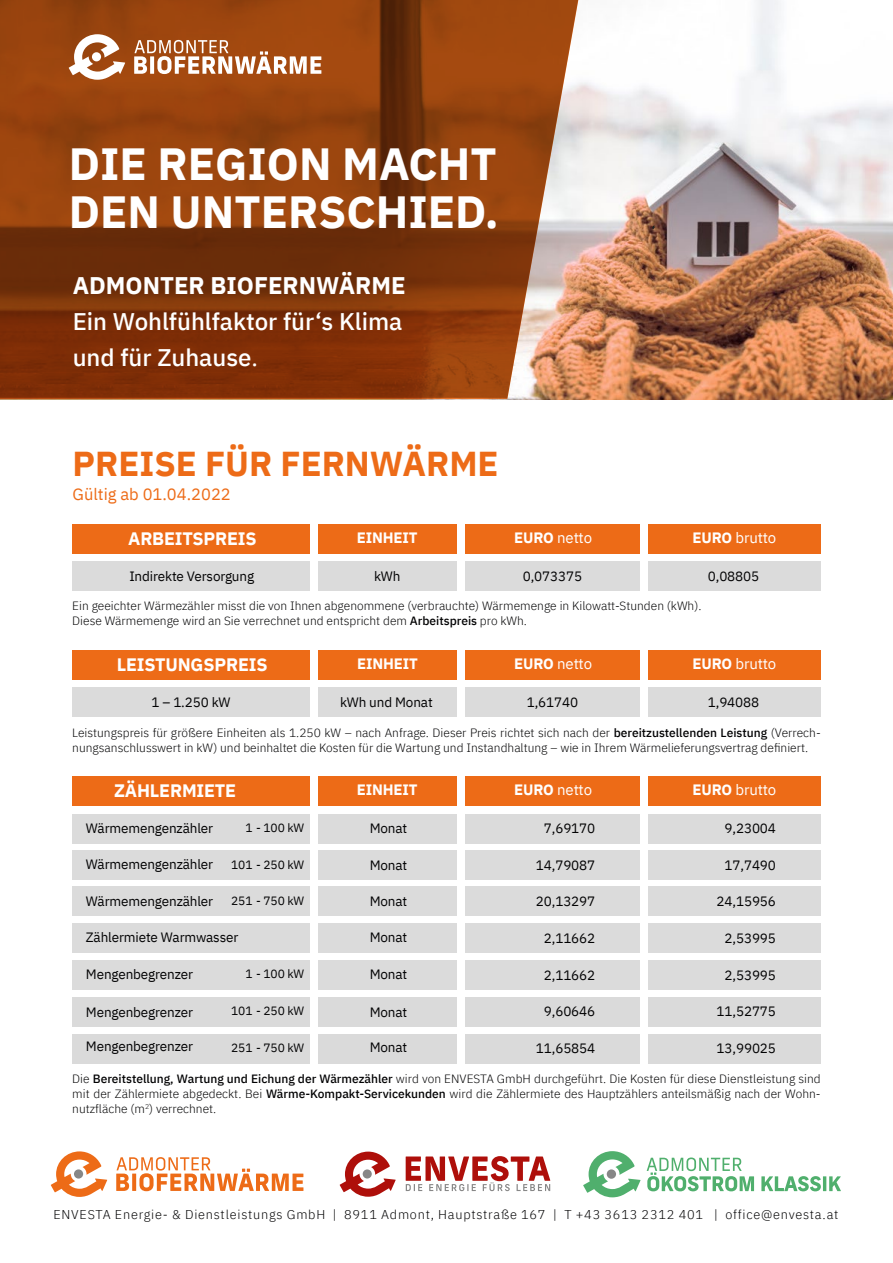
<style>
.page{position:relative;width:893px;height:1263px;background:#fff}
.page>*{position:absolute;margin:0;border:0;box-sizing:border-box;transform-origin:0 0}
.t1{font:700 45px/48px "IBM Plex Sans";color:#fff}
.t2{font:700 34.5px "IBM Plex Sans";color:#ed6b17}
.t3{font:500 24px/35.7px "IBM Plex Sans";color:#fff}
.t4{font:700 24px "IBM Plex Sans";color:#fff}
.t5{font:700 18px "IBM Plex Sans";letter-spacing:-.01em;color:#fff}
.t6{font:16.5px "IBM Plex Sans";color:#ed6b17}
.t7{font:15px "IBM Plex Sans";letter-spacing:-.01em;color:#fff}
.t8{font:700 15px "IBM Plex Sans";letter-spacing:-.01em;color:#fff}
.t9{font:13.5px "IBM Plex Sans";letter-spacing:-.01em;color:#020203}
.t10{font:300 12.75px "IBM Plex Sans";letter-spacing:.06em;color:#020203}
.t11{font:300 12px/15px "IBM Plex Sans";color:#020203}
.t12{font:12px "IBM Plex Sans";letter-spacing:-.01em;color:#020203}
.s1{font-weight:400}
.s2{font-weight:700}
.s3{font-weight:500}
</style>
<div class="page">
<img style="left:0;top:0;width:893px;height:400px">
<svg style="left:0;top:0;width:590px;height:399px;background:#91461a"></svg>
<div style="left:73px;top:524px;width:748px;height:29px;background:#ed6b17"></div>
<div style="left:73px;top:650px;width:748px;height:29px;background:#ed6b17"></div>
<div style="left:73px;top:776px;width:748px;height:30px;background:#ed6b17"></div>
<div style="left:73px;top:561px;width:748px;height:29px;background:#dbdbdb"></div>
<div style="left:73px;top:687px;width:748px;height:29px;background:#dbdbdb"></div>
<div style="left:73px;top:814px;width:748px;height:29px;background:#dbdbdb"></div>
<div style="left:73px;top:850px;width:748px;height:29px;background:#dbdbdb"></div>
<div style="left:73px;top:887px;width:748px;height:29px;background:#dbdbdb"></div>
<div style="left:73px;top:923px;width:748px;height:29px;background:#dbdbdb"></div>
<div style="left:73px;top:960px;width:748px;height:29px;background:#dbdbdb"></div>
<div style="left:73px;top:998px;width:748px;height:29px;background:#dadada"></div>
<div style="left:73px;top:1034px;width:748px;height:29px;background:#dadada"></div>
<div style="left:310px;top:516px;width:8px;height:81px;background:#fff"></div>
<div style="left:310px;top:642px;width:8px;height:81px;background:#fff"></div>
<div style="left:310px;top:769px;width:8px;height:298px;background:#fff"></div>
<div style="left:458px;top:516px;width:7px;height:81px;background:#fff"></div>
<div style="left:458px;top:642px;width:7px;height:81px;background:#fff"></div>
<div style="left:458px;top:769px;width:7px;height:298px;background:#fff"></div>
<div style="left:640px;top:516px;width:8px;height:81px;background:#fff"></div>
<div style="left:640px;top:642px;width:8px;height:81px;background:#fff"></div>
<div style="left:640px;top:769px;width:8px;height:298px;background:#fff"></div>
<svg style="left:69px;top:34px;width:56px;height:46px"></svg>
<svg style="left:134px;top:40px;width:187px;height:34px"></svg>
<svg style="left:340px;top:1151px;width:56px;height:46px"></svg>
<svg style="left:406px;top:1156px;width:144px;height:35px"></svg>
<svg style="left:51px;top:1151px;width:56px;height:46px"></svg>
<svg style="left:116px;top:1157px;width:187px;height:34px"></svg>
<svg style="left:583px;top:1151px;width:58px;height:46px"></svg>
<svg style="left:761px;top:1176px;width:60px;height:15px"></svg>
<hr style="left:823px;top:1176px;width:3px;height:15px;background:#50af6d">
<svg style="left:829px;top:1176px;width:12px;height:15px"></svg>
<svg style="left:647px;top:1157px;width:107px;height:34px"></svg>
<h1 class="t1" style="left:69px;top:136px;width:431px">DIE REGION MACHT<br>DEN UNTERSCHIED.</h1>
<h3 class="t4" style="left:73px;top:267px;width:334px">ADMONTER BIOFERNWÄRME</h3>
<h3 class="t3" style="left:73px;top:302px;width:331px">Ein Wohlfühlfaktor für‘s Klima und für Zuhause<span class="s1">.</span></h3>
<h2 class="t2" style="left:73px;top:436px;width:427px">PREISE FÜR FERNWÄRME</h2>
<h3 class="t6" style="left:73px;top:481px;width:160px">Gültig ab 01.04.2022</h3>
<h3 class="t5" style="left:128px;top:524px;width:130px">ARBEITSPREIS</h3>
<p class="t8" style="left:357px;top:525px;width:62px">EINHEIT</p>
<p class="t7" style="left:514px;top:526px;width:79px"><span class="s2">EURO</span> netto</p>
<p class="t9" style="left:129px;top:565px;width:126px">Indirekte Versorgung</p>
<p class="t9" style="left:374px;top:565px;width:28px">kWh</p>
<p class="t9" style="left:523px;top:565px;width:61px">0,073375</p>
<p class="t7" style="left:692px;top:526px;width:85px"><span class="s2">EURO</span> brutto</p>
<p class="t9" style="left:708px;top:565px;width:53px">0,08805</p>
<p class="t11" style="left:72px;top:597px;width:631px">Ein geeichter Wärmezähler misst die von Ihnen abgenommene (verbrauchte) Wärmemenge in Kilowatt-Stunden (kWh).<br>Diese Wärmemenge wird an Sie verrechnet und entspricht dem <span class="s3">Arbeitspreis</span> pro kWh.</p>
<h3 class="t5" style="left:117px;top:650px;width:152px">LEISTUNGSPREIS</h3>
<p class="t9" style="left:151px;top:692px;width:81px">1 – 1.250 kW</p>
<p class="t8" style="left:357px;top:651px;width:62px">EINHEIT</p>
<p class="t9" style="left:340px;top:692px;width:94px">kWh und Monat</p>
<p class="t7" style="left:514px;top:652px;width:79px"><span class="s2">EURO</span> netto</p>
<p class="t9" style="left:527px;top:692px;width:53px">1,61740</p>
<p class="t7" style="left:692px;top:652px;width:85px"><span class="s2">EURO</span> brutto</p>
<p class="t9" style="left:708px;top:692px;width:53px">1,94088</p>
<p class="t11" style="left:72px;top:724px;width:750px">Leistungspreis für größere Einheiten als 1.250 kW – nach Anfrage. Dieser Preis richtet sich nach der <span class="s3">bereitzustellenden Leistung</span> (Verrech&shy;nungsanschlusswert in kW) und beinhaltet die Kosten für die Wartung und Instandhaltung – wie in Ihrem Wärmelieferungsvertrag definiert.</p>
<h3 class="t5" style="left:114px;top:776px;width:123px">ZÄHLERMIETE</h3>
<p class="t9" style="left:86px;top:818px;width:129px">Wärmemengenzähler</p>
<p class="t12" style="left:245px;top:819px;width:60px">1 - 100 kW</p>
<p class="t12" style="left:231px;top:855px;width:75px">101 - 250 kW</p>
<p class="t12" style="left:231px;top:892px;width:75px">251 - 750 kW</p>
<p class="t9" style="left:86px;top:854px;width:129px">Wärmemengenzähler</p>
<p class="t9" style="left:86px;top:891px;width:129px">Wärmemengenzähler</p>
<p class="t9" style="left:86px;top:927px;width:154px">Zählermiete Warmwasser</p>
<p class="t9" style="left:86px;top:964px;width:109px">Mengenbegrenzer</p>
<p class="t9" style="left:86px;top:1001px;width:109px">Mengenbegrenzer</p>
<p class="t9" style="left:86px;top:1035px;width:109px">Mengenbegrenzer</p>
<p class="t12" style="left:245px;top:965px;width:60px">1 - 100 kW</p>
<p class="t12" style="left:231px;top:1002px;width:75px">101 - 250 kW</p>
<p class="t12" style="left:231px;top:1038px;width:75px">251 - 750 kW</p>
<p class="t8" style="left:357px;top:778px;width:62px">EINHEIT</p>
<p class="t9" style="left:370px;top:818px;width:39px">Monat</p>
<p class="t9" style="left:370px;top:854px;width:39px">Monat</p>
<p class="t9" style="left:370px;top:891px;width:39px">Monat</p>
<p class="t9" style="left:370px;top:927px;width:39px">Monat</p>
<p class="t9" style="left:370px;top:964px;width:39px">Monat</p>
<p class="t9" style="left:370px;top:1002px;width:39px">Monat</p>
<p class="t9" style="left:370px;top:1037px;width:39px">Monat</p>
<p class="t7" style="left:514px;top:778px;width:79px"><span class="s2">EURO</span> netto</p>
<p class="t9" style="left:544px;top:818px;width:53px">7,69170</p>
<p class="t9" style="left:536px;top:855px;width:61px">14,79087</p>
<p class="t9" style="left:536px;top:891px;width:61px">20,13297</p>
<p class="t9" style="left:544px;top:928px;width:53px">2,11662</p>
<p class="t9" style="left:544px;top:964px;width:53px">2,11662</p>
<p class="t9" style="left:544px;top:1001px;width:53px">9,60646</p>
<p class="t9" style="left:536px;top:1038px;width:61px">11,65854</p>
<p class="t7" style="left:692px;top:778px;width:85px"><span class="s2">EURO</span> brutto</p>
<p class="t9" style="left:725px;top:818px;width:53px">9,23004</p>
<p class="t9" style="left:725px;top:855px;width:53px">17,7490</p>
<p class="t9" style="left:717px;top:891px;width:61px">24,15956</p>
<p class="t9" style="left:725px;top:928px;width:53px">2,53995</p>
<p class="t9" style="left:725px;top:964px;width:53px">2,53995</p>
<p class="t9" style="left:717px;top:1001px;width:61px">11,52775</p>
<p class="t9" style="left:717px;top:1038px;width:61px">13,99025</p>
<p class="t11" style="left:72px;top:1070px;width:750px;text-align:justify">Die <span class="s3">Bereitstellung, Wartung und Eichung der Wärmezähler</span> wird von ENVESTA GmbH durchgeführt. Die Kosten für diese Dienstleistung sind mit der Zählermiete abgedeckt. Bei <span class="s3">Wärme-Kompakt-Servicekunden</span> wird die Zählermiete des Hauptzählers anteilsmäßig nach der Wohn&shy;nutzfläche (m<sup>2</sup>) verrechnet.</p>
<p class="t10" style="left:54px;top:1205px;width:786px">ENVESTA Energie- &amp; Dienstleistungs GmbH | 8911 Admont, Hauptstraße 167 | T +43 3613 2312 401 | office@envesta.at</p>
</div>
